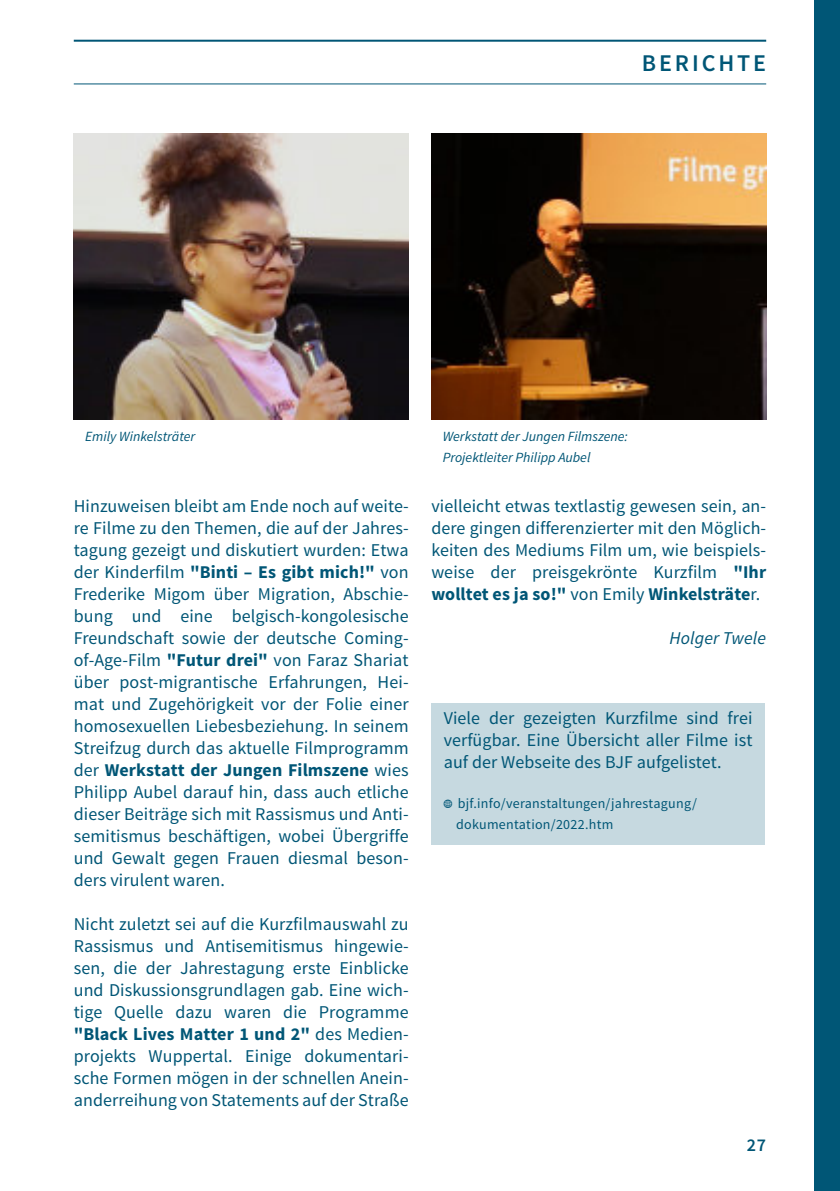
<style>
.page{position:relative;width:840px;height:1191px;background:#fff}
.page>*{position:absolute;margin:0;border:0;box-sizing:border-box;transform-origin:0 0}
.t1{font:600 24px "Source Sans Pro";letter-spacing:.12em;color:#005676}
.t2{font:18px/22px "Source Sans Pro";letter-spacing:.005em;color:#005676;text-align:justify}
.t3{font:italic 18px "Source Sans Pro";letter-spacing:.005em;color:#005676}
.t4{font:600 18px "Source Sans Pro";color:#005676}
.t5{font:italic 14px/21.4px "Source Sans Pro";color:#005676}
.t6{font:14px/20.8px "Source Sans Pro";letter-spacing:.02em;color:#005676}
.s1{font-weight:700}
</style>
<div class="page">
<div style="left:814px;top:0;width:25px;height:1191px;background:#005676"></div>
<hr style="left:74px;top:84px;width:691px;height:1px;background:#005676">
<hr style="left:74px;top:40px;width:691px;height:2px;background:#005676">
<img style="left:74px;top:134px;width:334px;height:286px">
<div style="left:431px;top:703px;width:333px;height:142px;background:#c6d9e0"></div>
<img style="left:431px;top:134px;width:334px;height:286px">
<h1 class="t1" style="left:641px;top:53px;width:126px">BERICHTE</h1>
<p class="t5" style="left:85px;top:427px;width:112px">Emily Winkelsträter</p>
<p class="t2" style="left:74px;top:496px;width:336px">Hinzuweisen bleibt am Ende noch auf weite&shy;re Filme zu den Themen, die auf der Jahres&shy;tagung gezeigt und diskutiert wurden: Etwa der Kinderfilm <span class="s1">"Binti – Es gibt mich!"</span> von Frederike Migom über Migration, Abschie&shy;bung und eine belgisch-kongolesische Freundschaft sowie der deutsche Coming&shy;of-Age-Film <span class="s1">"Futur drei"</span> von Faraz Shariat über post-migrantische Erfahrungen, Hei&shy;mat und Zugehörigkeit vor der Folie einer homosexuellen Liebesbeziehung. In seinem Streifzug durch das aktuelle Filmprogramm der <span class="s1">Werkstatt der Jungen Filmszene</span> wies Philipp Aubel darauf hin, dass auch etliche dieser Beiträge sich mit Rassismus und Anti&shy;semitismus beschäftigen, wobei Übergriffe und Gewalt gegen Frauen diesmal beson&shy;ders virulent waren.</p>
<p class="t2" style="left:74px;top:914px;width:336px">Nicht zuletzt sei auf die Kurzfilmauswahl zu Rassismus und Antisemitismus hingewie&shy;sen, die der Jahrestagung erste Einblicke und Diskussionsgrundlagen gab. Eine wich&shy;tige Quelle dazu waren die Programme <span class="s1">"Black Lives Matter 1 und 2"</span> des Medien&shy;projekts Wuppertal. Einige dokumentari&shy;sche Formen mögen in der schnellen Anein&shy;anderreihung von Statements auf der Straße</p>
<p class="t5" style="left:442px;top:427px;width:187px">Werkstatt der Jungen Filmszene:<br>Projektleiter Philipp Aubel</p>
<p class="t2" style="left:431px;top:496px;width:336px">vielleicht etwas textlastig gewesen sein, an&shy;dere gingen differenzierter mit den Möglich&shy;keiten des Mediums Film um, wie beispiels&shy;weise der preisgekrönte Kurzfilm <span class="s1">"Ihr wolltet es ja so!"</span> von Emily <span class="s1">Winkelsträte</span>r.</p>
<p class="t3" style="left:669px;top:630px;width:98px">Holger Twele</p>
<p class="t2" style="left:443px;top:709px;width:310px">Viele der gezeigten Kurzfilme sind frei verfügbar. Eine Übersicht aller Filme ist auf der Webseite des BJF aufgelistet.</p>
<p class="t6" style="left:456px;top:794px;width:242px">bjf.info/veranstaltungen/jahrestagung/ dokumentation/2022.htm</p>
<p class="t4" style="left:746px;top:1137px;width:21px">27</p>
</div>
